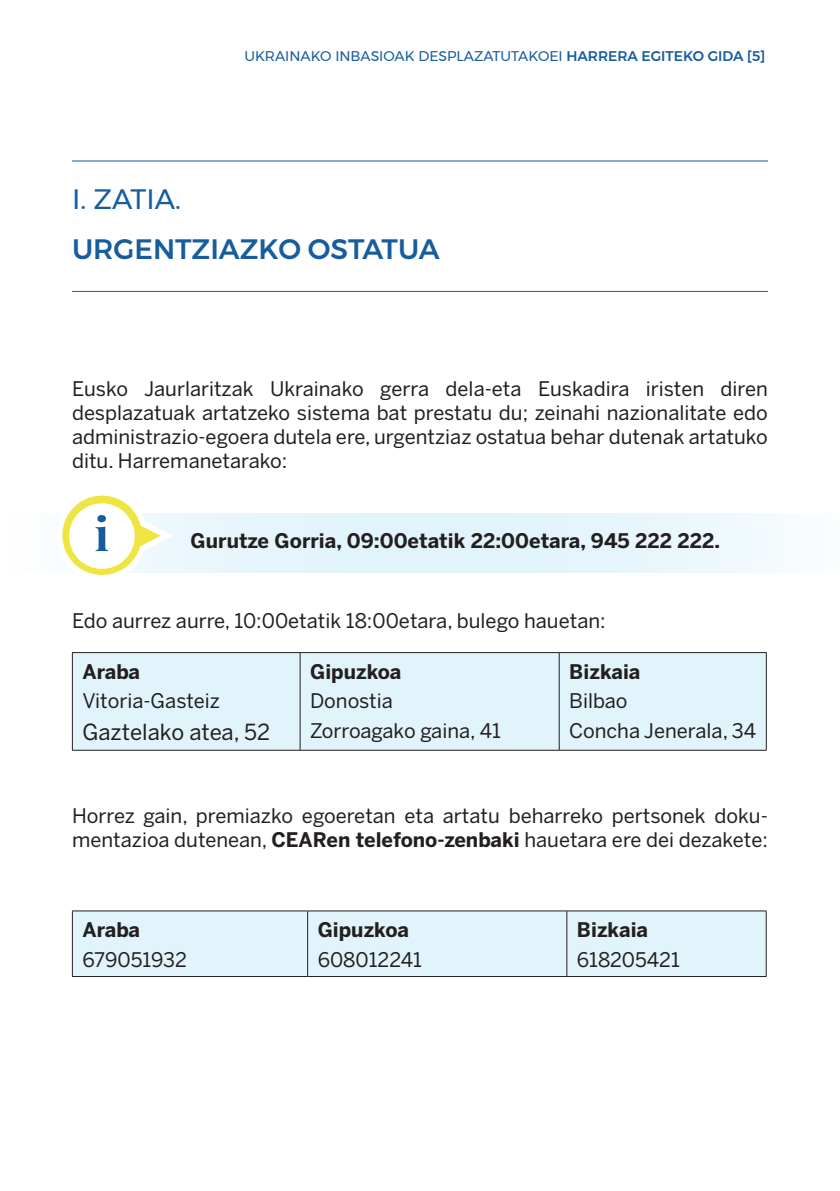
<style>
.page{position:relative;width:840px;height:1191px;background:#fff}
.page>*{position:absolute;margin:0;border:0;box-sizing:border-box;transform-origin:0 0}
.t1{font:500 28px "Montserrat";color:#175d9e}
.t2{font:28px "Montserrat";color:#175d9e}
.t3{font:22px "Benton Sans";color:#231f20}
.t4{font:20px/24px "Benton Sans";color:#231f20;text-align:justify}
.t5{font:700 20px "Benton Sans";color:#231f20}
.t6{font:14px "Montserrat";color:#175d9e}
.s1{font-weight:500}
.s2{font-weight:700}
</style>
<div class="page">
<svg style="left:179px;top:513px;width:604px;height:60px;fill:#e4f5fc"></svg>
<div style="left:73px;top:653px;width:692px;height:97px;background:#e1f4fc"></div>
<hr style="left:72px;top:652px;width:228px;height:1px;background:#231f20">
<hr style="left:72px;top:653px;width:1px;height:97px;background:#231f20">
<hr style="left:300px;top:652px;width:259px;height:1px;background:#231f20">
<hr style="left:299px;top:653px;width:1px;height:97px;background:#231f20">
<hr style="left:559px;top:652px;width:207px;height:1px;background:#231f20">
<hr style="left:558px;top:653px;width:1px;height:97px;background:#231f20">
<hr style="left:765px;top:653px;width:1px;height:97px;background:#231f20">
<hr style="left:72px;top:750px;width:228px;height:1px;background:#231f20">
<hr style="left:300px;top:750px;width:259px;height:1px;background:#231f20">
<hr style="left:559px;top:750px;width:207px;height:1px;background:#231f20">
<div style="left:73px;top:911px;width:692px;height:65px;background:#e1f4fc"></div>
<hr style="left:72px;top:910px;width:235px;height:1px;background:#231f20">
<hr style="left:72px;top:911px;width:1px;height:65px;background:#231f20">
<hr style="left:72px;top:976px;width:235px;height:1px;background:#231f20">
<hr style="left:307px;top:910px;width:259px;height:1px;background:#231f20">
<hr style="left:307px;top:911px;width:1px;height:65px;background:#231f20">
<hr style="left:307px;top:976px;width:259px;height:1px;background:#231f20">
<hr style="left:566px;top:910px;width:200px;height:1px;background:#231f20">
<hr style="left:566px;top:911px;width:1px;height:65px;background:#231f20">
<hr style="left:765px;top:911px;width:1px;height:65px;background:#231f20">
<hr style="left:566px;top:976px;width:200px;height:1px;background:#231f20">
<hr style="left:72px;top:161px;width:695px;height:1px;background:#175d9e">
<hr style="left:72px;top:291px;width:695px;height:1px;background:#175d9e">
<svg style="left:62px;top:495px;width:117px;height:80px"></svg>
<p class="t6" style="left:244px;top:45px;width:522px">UKRAINAKO INBASIOAK DESPLAZATUTAKOEI <span class="s1">HARRERA EGITEKO GIDA [5]</span></p>
<p class="t2" style="left:72px;top:178px;width:110px">I. ZATIA.</p>
<p class="t1" style="left:72px;top:227px;width:369px">URGENTZIAZKO OSTATUA</p>
<p class="t4" style="left:72px;top:377px;width:697px">Eusko Jaurlaritzak Ukrainako gerra dela-eta Euskadira iristen diren desplazatuak artatzeko sistema bat prestatu du; zeinahi nazionalitate edo administrazio-egoera dutela ere, urgentziaz ostatua behar dutenak artatuko ditu. Harremanetarako:</p>
<p class="t5" style="left:190px;top:529px;width:530px">Gurutze Gorria, 09:00etatik 22:00etara, 945 222 222.</p>
<p class="t4" style="left:72px;top:609px;width:535px">Edo aurrez aurre, 10:00etatik 18:00etara, bulego hauetan:</p>
<p class="t5" style="left:82px;top:659px;width:59px">Araba</p>
<p class="t4" style="left:82px;top:688px;width:139px">Vitoria-Gasteiz</p>
<p class="t3" style="left:82px;top:719px;width:189px">Gaztelako atea, 52</p>
<p class="t5" style="left:310px;top:659px;width:93px">Gipuzkoa</p>
<p class="t4" style="left:310px;top:688px;width:84px">Donostia</p>
<p class="t4" style="left:310px;top:718px;width:192px">Zorroagako gaina, 41</p>
<p class="t5" style="left:569px;top:659px;width:73px">Bizkaia</p>
<p class="t4" style="left:569px;top:688px;width:60px">Bilbao</p>
<p class="t4" style="left:569px;top:718px;width:188px">Concha Jenerala, 34</p>
<p class="t4" style="left:72px;top:803px;width:697px">Horrez gain, premiazko egoeretan eta artatu beharreko pertsonek doku&shy;mentazioa dutenean, <span class="s2">CEARen telefono-zenbaki</span> hauetara ere dei dezakete:</p>
<p class="t5" style="left:82px;top:917px;width:59px">Araba</p>
<p class="t4" style="left:82px;top:947px;width:106px">679051932</p>
<p class="t5" style="left:317px;top:917px;width:93px">Gipuzkoa</p>
<p class="t4" style="left:317px;top:947px;width:106px">608012241</p>
<p class="t5" style="left:576px;top:917px;width:73px">Bizkaia</p>
<p class="t4" style="left:576px;top:947px;width:104px">618205421</p>
</div>
